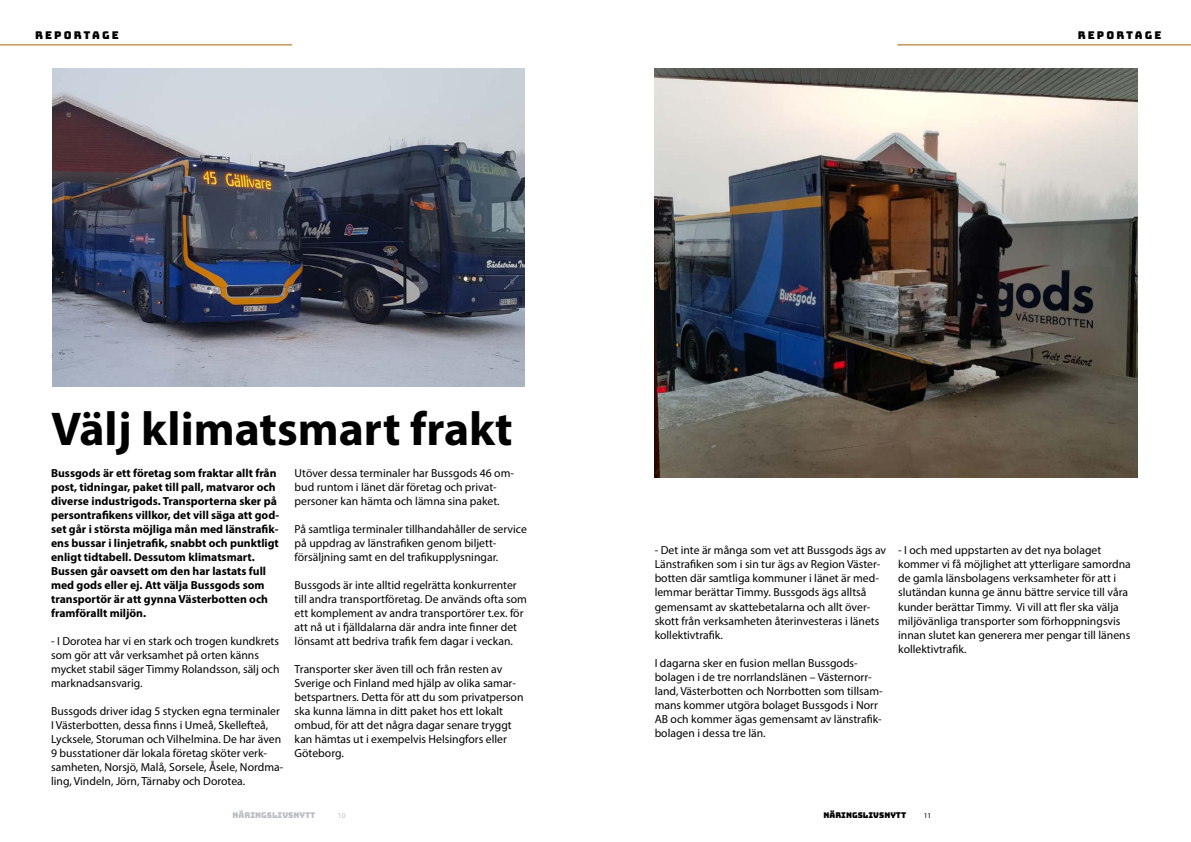
<style>
.page{position:relative;width:1191px;height:842px;background:#fff}
.page>*{position:absolute;margin:0;border:0;box-sizing:border-box;transform-origin:0 0}
.t1{font:700 47.7px "Myriad Pro";color:#000}
.t2{font:11.7px/14px "Myriad Pro";color:#000}
.t3{font:700 11.7px/14px "Myriad Pro";color:#000}
.t4{font:10.7px "Bungee";letter-spacing:.2em;color:#000}
.t5{font:8px "Bungee";color:#babec4}
.t6{font:8px "Bungee";color:#000}
.t7{font:7.4px "Myriad Pro";color:#babec4}
.t8{font:7.4px "Myriad Pro";color:#000}
</style>
<div class="page">
<img style="left:52px;top:68px;width:472px;height:318px">
<hr style="left:897px;top:44px;width:294px;height:2px;background:#c59f65">
<hr style="left:0;top:44px;width:292px;height:2px;background:#c59f65">
<img style="left:654px;top:68px;width:483px;height:409px">
<p class="t4" style="left:35px;top:29px;width:85px">REPORTAGE</p>
<p class="t4" style="left:1077px;top:29px;width:85px">REPORTAGE</p>
<h1 class="t1" style="left:51px;top:398px;width:463px">Välj klimatsmart frakt</h1>
<p class="t3" style="left:51px;top:465px;width:229px">Bussgods är ett företag som fraktar allt från post, tidningar, paket till pall, matvaror och diverse industrigods. Transporterna sker på persontrafikens villkor, det vill säga att god&shy;set går i största möjliga mån med länstrafik&shy;ens bussar i linjetrafik, snabbt och punktligt enligt tidtabell. Dessutom klimatsmart.<br>Bussen går oavsett om den har lastats full med gods eller ej. Att välja Bussgods som transportör är att gynna Västerbotten och framförallt miljön.</p>
<p class="t2" style="left:51px;top:634px;width:230px">- I Dorotea har vi en stark och trogen kundkrets som gör att vår verksamhet på orten känns mycket stabil säger Timmy Rolandsson, sälj och marknadsansvarig.</p>
<p class="t2" style="left:51px;top:704px;width:234px">Bussgods driver idag 5 stycken egna terminaler I Västerbotten, dessa finns i Umeå, Skellefteå, Lycksele, Storuman och Vilhelmina. De har även 9 busstationer där lokala företag sköter verk&shy;samheten, Norsjö, Malå, Sorsele, Åsele, Nordma&shy;ling, Vindeln, Jörn, Tärnaby och Dorotea.</p>
<p class="t2" style="left:295px;top:466px;width:221px">Utöver dessa terminaler har Bussgods 46 om&shy;bud runtom i länet där företag och privat&shy;personer kan hämta och lämna sina paket.</p>
<p class="t2" style="left:295px;top:522px;width:234px">På samtliga terminaler tillhandahåller de service på uppdrag av länstrafiken genom biljett&shy;försäljning samt en del trafikupplysningar.</p>
<p class="t2" style="left:295px;top:578px;width:234px">Bussgods är inte alltid regelrätta konkurrenter till andra transportföretag. De används ofta som ett komplement av andra transportörer t.ex. för att nå ut i fjälldalarna där andra inte finner det lönsamt att bedriva trafik fem dagar i veckan.</p>
<p class="t2" style="left:295px;top:662px;width:230px">Transporter sker även till och från resten av Sverige och Finland med hjälp av olika samar&shy;betspartners. Detta för att du som privatperson ska kunna lämna in ditt paket hos ett lokalt ombud, för att det några dagar senare tryggt kan hämtas ut i exempelvis Helsingfors eller Göteborg.</p>
<p class="t2" style="left:654px;top:543px;width:233px">- Det inte är många som vet att Bussgods ägs av Länstrafiken som i sin tur ägs av Region Väster&shy;botten där samtliga kommuner i länet är med&shy;lemmar berättar Timmy. Bussgods ägs alltså gemensamt av skattebetalarna och allt över&shy;skott från verksamheten återinvesteras i länets kollektivtrafik.</p>
<p class="t2" style="left:654px;top:655px;width:230px">I dagarna sker en fusion mellan Bussgods&shy;bolagen i de tre norrlandslänen – Västernorr&shy;land, Västerbotten och Norrbotten som tillsam&shy;mans kommer utgöra bolaget Bussgods i Norr AB och kommer ägas gemensamt av länstrafik&shy;bolagen i dessa tre län.</p>
<p class="t2" style="left:898px;top:543px;width:234px">- I och med uppstarten av det nya bolaget kommer vi få möjlighet att ytterligare samordna de gamla länsbolagens verksamheter för att i slutändan kunna ge ännu bättre service till våra kunder berättar Timmy. Vi vill att fler ska välja miljövänliga transporter som förhoppningsvis innan slutet kan generera mer pengar till länens kollektivtrafik.</p>
<p class="t5" style="left:233px;top:811px;width:84px">NÄRINGSLIVSNYTT</p>
<p class="t7" style="left:338px;top:811px;width:9px">10</p>
<p class="t6" style="left:823px;top:811px;width:84px">NÄRINGSLIVSNYTT</p>
<p class="t8" style="left:923px;top:811px;width:9px">11</p>
</div>
